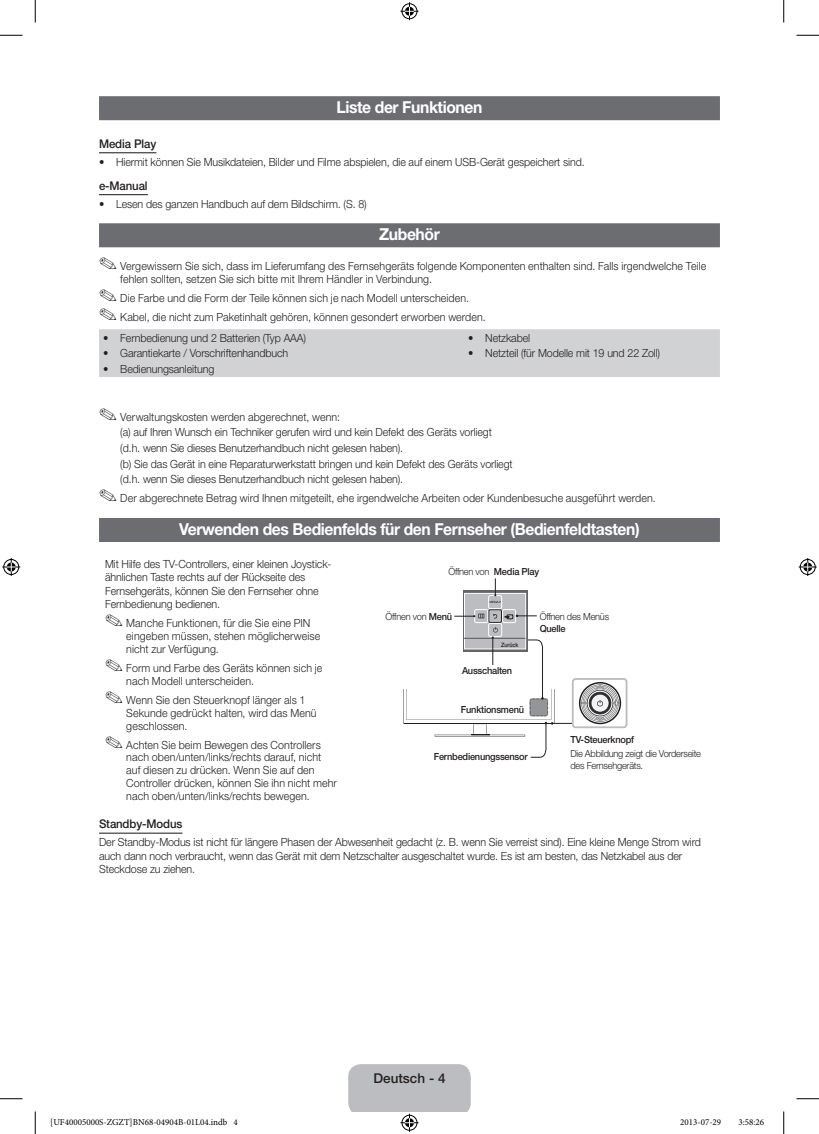
<style>
.page{position:relative;width:819px;height:1134px;background:#fff}
.page>*{position:absolute;margin:0;border:0;box-sizing:border-box;transform-origin:0 0}
.t1{font:700 16.5px "Helvetica Neue LT Pro";letter-spacing:-.025em;color:#fff;scale:.95 1}
.t2{font:500 13.5px "Helvetica Neue LT Pro";color:#231f20}
.t3{font:500 12px "Helvetica Neue LT Pro";letter-spacing:-.01em;color:#231f20;scale:.95 1}
.t4{font:300 11.25px/12.8px "Helvetica Neue LT Pro";letter-spacing:-.01em;color:#231f20;scale:.95 1}
.t5{font:300 11.25px/12.8px "Helvetica Neue LT Pro";letter-spacing:.01em;color:#231f20;scale:.95 1}
.t6{font:300 9.75px/12px "Helvetica Neue LT Pro";letter-spacing:-.025em;color:#231f20;scale:.95 1}
.t7{font:500 9.75px "Helvetica Neue LT Pro";letter-spacing:-.025em;color:#231f20;scale:.95 1}
.t8{font:9px "Minion Pro";color:#000}
.t9{font:500 6px "Helvetica Neue LT Pro";letter-spacing:-.01em;color:#231f20;scale:.9 1}
.s1{font-weight:500}
</style>
<div class="page">
<div style="left:99px;top:96px;width:621px;height:24px;background:#6c6d70"></div>
<hr style="left:99px;top:152px;width:57px;height:1px;background:#231f20">
<hr style="left:99px;top:194px;width:49px;height:1px;background:#231f20">
<div style="left:99px;top:223px;width:621px;height:24px;background:#6c6d70"></div>
<div style="left:99px;top:518px;width:621px;height:24px;background:#6c6d70"></div>
<hr style="left:99px;top:832px;width:83px;height:1px;background:#231f20">
<div style="left:99px;top:329px;width:621px;height:48px;background:#d1d2d4"></div>
<svg style="left:579px;top:682px;width:42px;height:42px"></svg>
<div style="left:572px;top:678px;width:55px;height:50px;border:2px solid #bcbdc0;border-radius:3px"></div>
<div style="left:463px;top:590px;width:64px;height:62px;background:#6e6d6d"></div>
<div style="left:464px;top:593px;width:62px;height:56px;background:#bcbdc0;border:1px solid #fff"></div>
<div style="left:488px;top:609px;width:14px;height:14px;border:1px solid #231f20;border-radius:2px"></div>
<div style="left:488px;top:623px;width:14px;height:13px;border:1px solid #fff;border-radius:2px"></div>
<div style="left:488px;top:595px;width:14px;height:14px;border:1px solid #fff;border-radius:2px"></div>
<div style="left:502px;top:609px;width:14px;height:14px;border:1px solid #fff;border-radius:2px"></div>
<div style="left:474px;top:609px;width:14px;height:14px;border:1px solid #fff;border-radius:2px"></div>
<svg style="left:490px;top:578px;width:11px;height:25px"></svg>
<svg style="left:403px;top:627px;width:170px;height:131px"></svg>
<svg style="left:454px;top:613px;width:30px;height:5px"></svg>
<svg style="left:505px;top:614px;width:32px;height:5px"></svg>
<svg style="left:0;top:35px;width:22px;height:1px"></svg>
<svg style="left:796px;top:35px;width:23px;height:1px"></svg>
<svg style="left:0;top:1098px;width:22px;height:1px"></svg>
<svg style="left:796px;top:1098px;width:23px;height:1px"></svg>
<svg style="left:35px;top:0;width:1px;height:22px"></svg>
<svg style="left:35px;top:1111px;width:1px;height:23px"></svg>
<svg style="left:783px;top:0;width:1px;height:22px"></svg>
<svg style="left:783px;top:1111px;width:1px;height:23px"></svg>
<svg style="left:400px;top:2px;width:18px;height:18px"></svg>
<svg style="left:348px;top:1064px;width:123px;height:67px"></svg>
<svg style="left:2px;top:558px;width:18px;height:18px"></svg>
<svg style="left:799px;top:558px;width:18px;height:18px"></svg>
<h1 class="t1" style="left:337px;top:97px;width:155px">Liste der Funktionen</h1>
<p class="t3" style="left:99px;top:136px;width:62px">Media Play</p>
<p class="t4" style="left:99px;top:155px;width:513px">• Hiermit können Sie Musikdateien, Bilder und Filme abspielen, die auf einem USB-Gerät gespeichert sind.</p>
<p class="t3" style="left:99px;top:178px;width:53px">e-Manual</p>
<p class="t4" style="left:99px;top:197px;width:283px">• Lesen des ganzen Handbuch auf dem Bildschirm. (S. 8)</p>
<h1 class="t1" style="left:379px;top:224px;width:65px">Zubehör</h1>
<p class="t4" style="left:120px;top:259px;width:618px;text-indent:-21px">✎ Vergewissern Sie sich, dass im Lieferumfang des Fernsehgeräts folgende Komponenten enthalten sind. Falls irgendwelche Teile fehlen sollten, setzen Sie sich bitte mit Ihrem Händler in Verbindung.</p>
<p class="t4" style="left:99px;top:288px;width:408px;line-height:19.2px">✎ Die Farbe und die Form der Teile können sich je nach Modell unterscheiden. ✎ Kabel, die nicht zum Paketinhalt gehören, können gesondert erworben werden.</p>
<p class="t4" style="left:103px;top:331px;width:215px">• Fernbedienung und 2 Batterien (Typ AAA)</p>
<p class="t4" style="left:103px;top:346px;width:196px">• Garantiekarte / Vorschriftenhandbuch</p>
<p class="t4" style="left:103px;top:362px;width:118px">• Bedienungsanleitung</p>
<p class="t4" style="left:468px;top:331px;width:67px">• Netzkabel</p>
<p class="t4" style="left:468px;top:346px;width:203px">• Netzteil (für Modelle mit 19 und 22 Zoll)</p>
<p class="t4" style="left:120px;top:408px;width:415px;line-height:15.6px;text-indent:-21px">✎ Verwaltungskosten werden abgerechnet, wenn:<br>(a) auf Ihren Wunsch ein Techniker gerufen wird und kein Defekt des Geräts vorliegt (d.h. wenn Sie dieses Benutzerhandbuch nicht gelesen haben).<br>(b) Sie das Gerät in eine Reparaturwerkstatt bringen und kein Defekt des Geräts vorliegt (d.h. wenn Sie dieses Benutzerhandbuch nicht gelesen haben).</p>
<p class="t4" style="left:99px;top:492px;width:587px">✎ Der abgerechnete Betrag wird Ihnen mitgeteilt, ehe irgendwelche Arbeiten oder Kundenbesuche ausgeführt werden.</p>
<h1 class="t1" style="left:179px;top:518px;width:486px">Verwenden des Bedienfelds für den Fernseher (Bedienfeldtasten)</h1>
<p class="t4" style="left:105px;top:557px;width:240px;line-height:13.5px">Mit Hilfe des TV-Controllers, einer kleinen Joystick&shy;ähnlichen Taste rechts auf der Rückseite des Fernsehgeräts, können Sie den Fernseher ohne Fernbedienung bedienen.</p>
<p class="t4" style="left:126px;top:617px;width:206px;text-indent:-21px">✎ Manche Funktionen, für die Sie eine PIN eingeben müssen, stehen möglicherweise nicht zur Verfügung.</p>
<p class="t4" style="left:126px;top:661px;width:208px;text-indent:-21px">✎ Form und Farbe des Geräts können sich je nach Modell unterscheiden.</p>
<p class="t5" style="left:126px;top:693px;width:202px;text-indent:-21px">✎ Wenn Sie den Steuerknopf länger als 1<br>Sekunde gedrückt halten, wird das Menü geschlossen.</p>
<p class="t4" style="left:126px;top:738px;width:223px;text-indent:-21px">✎ Achten Sie beim Bewegen des Controllers nach oben/unten/links/rechts darauf, nicht auf diesen zu drücken. Wenn Sie auf den Controller drücken, können Sie ihn nicht mehr nach oben/unten/links/rechts bewegen.</p>
<p class="t6" style="left:448px;top:565px;width:97px">Öffnen von <span class="s1">Media Play</span></p>
<p class="t6" style="left:386px;top:610px;width:72px">Öffnen von <span class="s1">Menü</span></p>
<p class="t6" style="left:540px;top:610px;width:75px">Öffnen des Menüs</p>
<p class="t7" style="left:540px;top:622px;width:29px">Quelle</p>
<p class="t9" style="left:501px;top:641px;width:21px">Zurück</p>
<p class="t7" style="left:462px;top:664px;width:54px">Ausschalten</p>
<p class="t7" style="left:461px;top:704px;width:68px">Funktionsmenü</p>
<p class="t7" style="left:570px;top:733px;width:68px">TV-Steuerknopf</p>
<p class="t6" style="left:570px;top:747px;width:139px">Die Abbildung zeigt die Vorderseite des Fernsehgeräts.</p>
<p class="t7" style="left:434px;top:751px;width:100px">Fernbedienungssensor</p>
<p class="t3" style="left:99px;top:817px;width:89px">Standby-Modus</p>
<p class="t4" style="left:99px;top:835px;width:635px;line-height:13.5px">Der Standby-Modus ist nicht für längere Phasen der Abwesenheit gedacht (z. B. wenn Sie verreist sind). Eine kleine Menge Strom wird auch dann noch verbraucht, wenn das Gerät mit dem Netzschalter ausgeschaltet wurde. Es ist am besten, das Netzkabel aus der<br>Steckdose zu ziehen.</p>
<p class="t2" style="left:373px;top:1069px;width:74px">Deutsch - 4</p>
<p class="t8" style="left:50px;top:1116px;width:189px">[UF40005000S-ZGZT]BN68-04904B-01L04.indb 4</p>
<p class="t8" style="left:680px;top:1116px;width:42px">2013-07-29</p>
<p class="t8" style="left:738px;top:1116px;width:27px">3:58:26</p>
</div>
